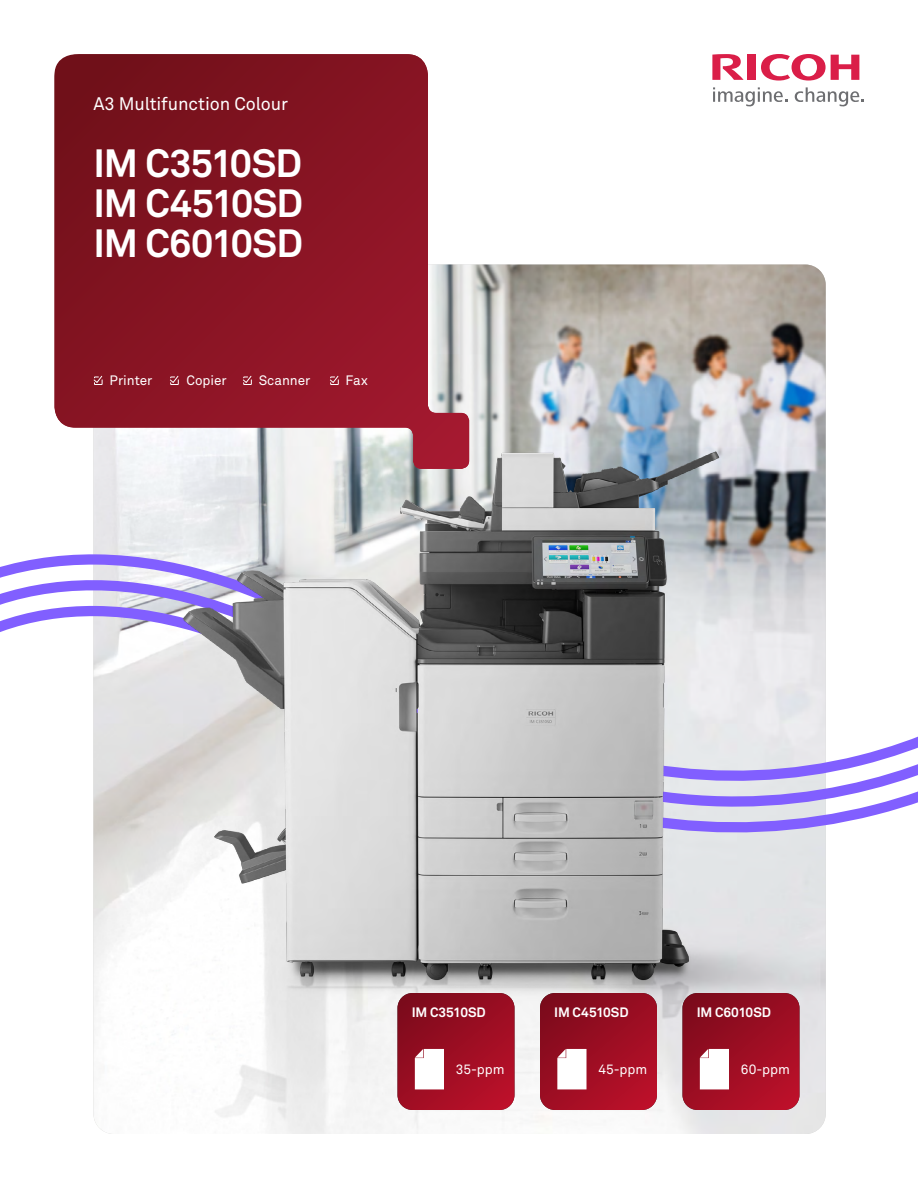
<style>
.page{position:relative;width:918px;height:1188px;background:#fff}
.page>*{position:absolute;margin:0;border:0;box-sizing:border-box;transform-origin:0 0}
.t1{font:700 39px/40.5px "Akkurat Pro";letter-spacing:-.025em;color:#fff;text-align:justify}
.t2{font:18px "Akkurat Pro";letter-spacing:-.01em;color:#fff}
.t3{font:13.5px "Akkurat Pro";letter-spacing:-.005em;color:#fff}
.t4{font:700 13.5px "Akkurat Pro";letter-spacing:-.005em;color:#fff}
</style>
<div class="page">
<img style="left:93px;top:1080px;width:733px;height:54px">
<svg style="left:55px;top:54px;width:414px;height:374px;background:#87202d"></svg>
<svg style="left:0;top:554px;width:918px;height:271px"></svg>
<img style="left:93px;top:265px;width:733px;height:810px">
<svg style="left:682px;top:993px;width:118px;height:117px;background:#a42538"></svg>
<svg style="left:540px;top:993px;width:117px;height:117px;background:#a52538"></svg>
<svg style="left:398px;top:993px;width:116px;height:117px;background:#a52437"></svg>
<svg style="left:170px;top:376px;width:9px;height:9px"></svg>
<svg style="left:243px;top:376px;width:9px;height:9px"></svg>
<svg style="left:93px;top:376px;width:10px;height:9px"></svg>
<svg style="left:330px;top:376px;width:9px;height:9px"></svg>
<svg style="left:761px;top:54px;width:98px;height:27px"></svg>
<div style="left:747px;top:55px;width:9px;height:25px;background:#da1e48"></div>
<svg style="left:712px;top:54px;width:32px;height:26px"></svg>
<svg style="left:713px;top:87px;width:74px;height:19px"></svg>
<svg style="left:795px;top:87px;width:69px;height:19px"></svg>
<h2 class="t2" style="left:93px;top:93px;width:196px">A3 Multifunction Colour</h2>
<h1 class="t1" style="left:93px;top:142px;width:211px">IM C3510SD IM C4510SD IM C6010SD</h1>
<p class="t3" style="left:110px;top:372px;width:44px">Printer</p>
<p class="t3" style="left:186px;top:372px;width:42px">Copier</p>
<p class="t3" style="left:259px;top:372px;width:53px">Scanner</p>
<p class="t3" style="left:346px;top:372px;width:24px">Fax</p>
<p class="t4" style="left:412px;top:1004px;width:76px">IM C3510SD</p>
<p class="t3" style="left:456px;top:1061px;width:50px">35-ppm</p>
<p class="t4" style="left:554px;top:1004px;width:76px">IM C4510SD</p>
<p class="t3" style="left:598px;top:1061px;width:50px">45-ppm</p>
<p class="t4" style="left:697px;top:1004px;width:76px">IM C6010SD</p>
<p class="t3" style="left:741px;top:1061px;width:51px">60-ppm</p>
</div>
